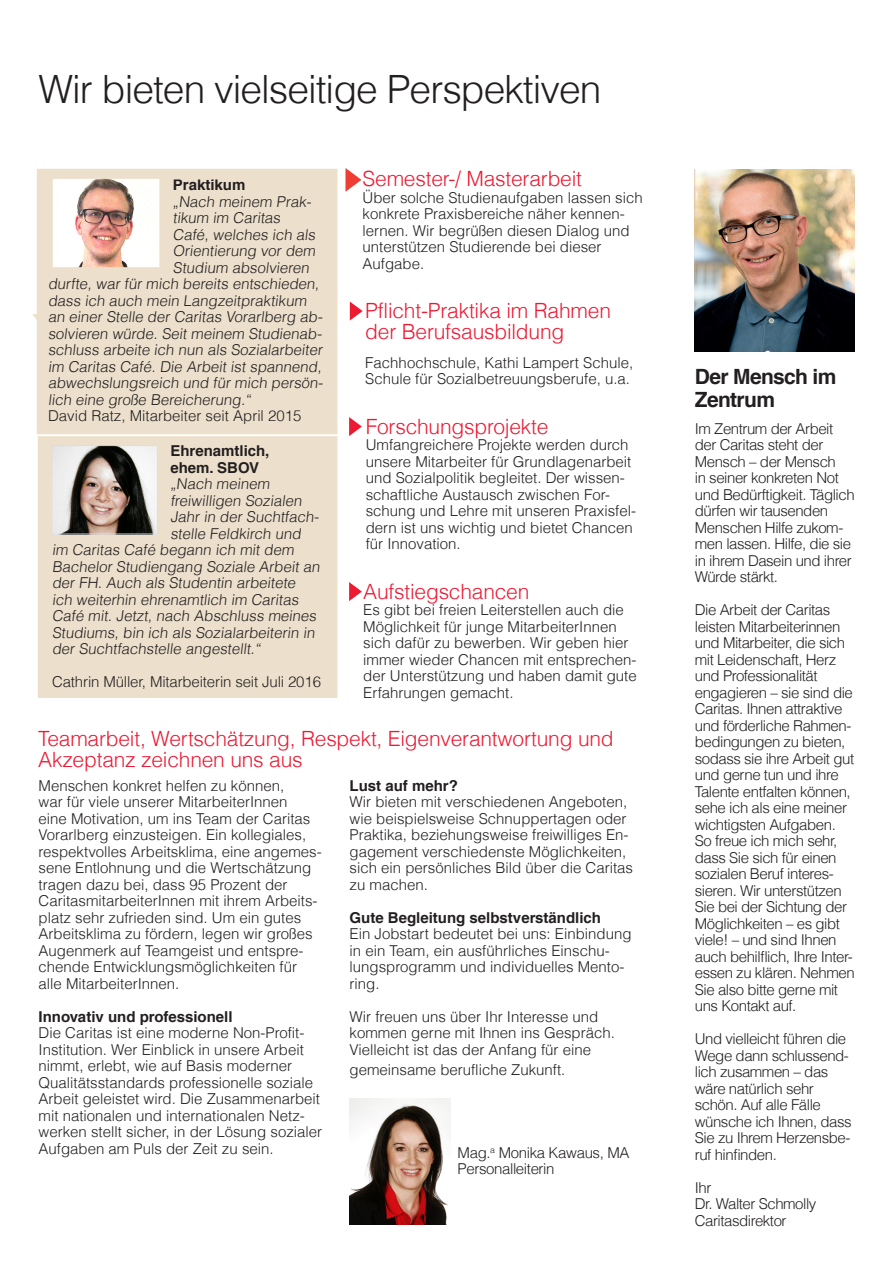
<style>
.page{position:relative;width:893px;height:1263px;background:#fff}
.page>*{position:absolute;margin:0;border:0;box-sizing:border-box;transform-origin:0 0}
.t1{font:300 39px "Helveticafor Caritas";letter-spacing:-.025em;color:#231f20}
.t2{font:300 21px/21px "Helveticafor Caritas";letter-spacing:-.01em;color:#ed1a33}
.t3{font:700 21px/22.5px "Helveticafor Caritas";letter-spacing:-.03em;color:#231f20}
.t4{font:300 15px/16.5px "Helveticafor Caritas";color:#231f20}
.t5{font:300 15px/16.5px "Helveticafor Caritas";letter-spacing:-.03em;color:#231f20}
.t6{font:700 15px "Helveticafor Caritas";color:#231f20}
.t7{font:300 15px "Helveticafor Caritas";letter-spacing:-.025em;color:#231f20}
</style>
<div class="page">
<svg style="left:345px;top:168px;width:16px;height:24px"></svg>
<svg style="left:350px;top:302px;width:13px;height:19px"></svg>
<svg style="left:349px;top:417px;width:13px;height:19px"></svg>
<svg style="left:349px;top:582px;width:13px;height:19px"></svg>
<img style="left:695px;top:170px;width:160px;height:181px">
<div style="left:38px;top:436px;width:299px;height:262px;background:#ece0cc"></div>
<img style="left:54px;top:447px;width:102px;height:85px">
<div style="left:52px;top:445px;width:106px;height:89px;border:1px solid #dcdddf"></div>
<svg style="left:33px;top:313px;width:4px;height:20px"></svg>
<div style="left:37px;top:169px;width:300px;height:265px;background:#ece0cc"></div>
<img style="left:54px;top:180px;width:104px;height:86px">
<div style="left:52px;top:178px;width:108px;height:90px;border:1px solid #ece0cc"></div>
<img style="left:349px;top:1098px;width:101px;height:126px">
<p class="t1" style="left:39px;top:64px;width:564px">Wir bieten vielseitige Perspektiven</p>
<p class="t6" style="left:173px;top:176px;width:74px">Praktikum</p>
<p class="t4" style="left:173px;top:193px;width:142px">„Nach meinem Prak-</p>
<p class="t4" style="left:173px;top:209px;width:111px">tikum im Caritas</p>
<p class="t4" style="left:173px;top:226px;width:146px">Café, welches ich als</p>
<p class="t4" style="left:173px;top:242px;width:146px">Orientierung vor dem</p>
<p class="t4" style="left:173px;top:259px;width:140px">Studium absolvieren</p>
<p class="t4" style="left:48px;top:275px;width:275px">durfte, war für mich bereits entschieden,</p>
<p class="t4" style="left:48px;top:292px;width:262px">dass ich auch mein Langzeitpraktikum</p>
<p class="t4" style="left:48px;top:308px;width:278px">an einer Stelle der Caritas Vorarlberg ab-</p>
<p class="t4" style="left:48px;top:325px;width:277px">solvieren würde. Seit meinem Studienab-</p>
<p class="t4" style="left:48px;top:341px;width:278px">schluss arbeite ich nun als Sozialarbeiter</p>
<p class="t4" style="left:48px;top:358px;width:277px">im Caritas Café. Die Arbeit ist spannend,</p>
<p class="t4" style="left:48px;top:374px;width:279px">abwechslungsreich und für mich persön-</p>
<p class="t4" style="left:48px;top:391px;width:207px">lich eine große Bereicherung.“</p>
<p class="t4" style="left:48px;top:407px;width:255px">David Ratz, Mitarbeiter seit April 2015</p>
<p class="t6" style="left:170px;top:442px;width:101px">Ehrenamtlich,</p>
<p class="t6" style="left:170px;top:458px;width:90px">ehem. SBOV</p>
<p class="t4" style="left:170px;top:476px;width:103px">„Nach meinem</p>
<p class="t4" style="left:170px;top:492px;width:135px">freiwilligen Sozialen</p>
<p class="t4" style="left:170px;top:509px;width:152px">Jahr in der Suchtfach&shy;stelle Feldkirch und</p>
<p class="t4" style="left:52px;top:542px;width:245px">im Caritas Café begann ich mit dem</p>
<p class="t4" style="left:52px;top:558px;width:271px">Bachelor Studiengang Soziale Arbeit an</p>
<p class="t4" style="left:52px;top:575px;width:268px">der FH. Auch als Studentin arbeitete ich weiterhin ehrenamtlich im Caritas Café mit. Jetzt, nach Abschluss meines Studiums, bin ich als Sozialarbeiterin in der Suchtfachstelle angestellt.“</p>
<p class="t4" style="left:52px;top:674px;width:270px">Cathrin Müller, Mitarbeiterin seit Juli 2016</p>
<p class="t2" style="left:363px;top:168px;width:221px">Semester-/ Masterarbeit</p>
<p class="t4" style="left:363px;top:189px;width:282px">Über solche Studienaufgaben lassen sich konkrete Praxisbereiche näher kennen&shy;lernen. Wir begrüßen diesen Dialog und unterstützen Studierende bei dieser Aufgabe.</p>
<p class="t2" style="left:365px;top:300px;width:247px">Pflicht-Praktika im Rahmen</p>
<p class="t2" style="left:365px;top:321px;width:201px">der Berufsausbildung</p>
<p class="t4" style="left:365px;top:354px;width:269px">Fachhochschule, Kathi Lampert Schule,</p>
<p class="t4" style="left:365px;top:370px;width:266px">Schule für Sozialbetreuungsberufe, u.a.</p>
<p class="t2" style="left:366px;top:415px;width:184px">Forschungsprojekte</p>
<p class="t4" style="left:366px;top:436px;width:272px">Umfangreichere Projekte werden durch unsere Mitarbeiter für Grundlagenarbeit und Sozialpolitik begleitet. Der wissen&shy;schaftliche Austausch zwischen For&shy;schung und Lehre mit unseren Praxisfel&shy;dern ist uns wichtig und bietet Chancen für Innovation.</p>
<p class="t2" style="left:363px;top:580px;width:168px">Aufstiegschancen</p>
<p class="t4" style="left:363px;top:601px;width:275px">Es gibt bei freien Leiterstellen auch die Möglichkeit für junge MitarbeiterInnen sich dafür zu bewerben. Wir geben hier immer wieder Chancen mit entsprechen&shy;der Unterstützung und haben damit gute Erfahrungen gemacht.</p>
<p class="t2" style="left:38px;top:728px;width:577px">Teamarbeit, Wertschätzung, Respekt, Eigenverantwortung und<br>Akzeptanz zeichnen uns aus</p>
<p class="t4" style="left:39px;top:777px;width:285px">Menschen konkret helfen zu können,<br>war für viele unserer MitarbeiterInnen<br>eine Motivation, um ins Team der Caritas Vorarlberg einzusteigen. Ein kollegiales, respektvolles Arbeitsklima, eine angemes&shy;sene Entlohnung und die Wertschätzung tragen dazu bei, dass 95 Prozent der CaritasmitarbeiterInnen mit ihrem Arbeits&shy;platz sehr zufrieden sind. Um ein gutes Arbeitsklima zu fördern, legen wir großes Augenmerk auf Teamgeist und entspre&shy;chende Entwicklungsmöglichkeiten für alle MitarbeiterInnen.</p>
<p class="t6" style="left:39px;top:1007px;width:195px">Innovativ und professionell</p>
<p class="t4" style="left:39px;top:1025px;width:267px">Die Caritas ist eine moderne Non-Profit-</p>
<p class="t4" style="left:39px;top:1041px;width:285px">Institution. Wer Einblick in unsere Arbeit nimmt, erlebt, wie auf Basis moderner Qualitätsstandards professionelle soziale Arbeit geleistet wird. Die Zusammenarbeit mit nationalen und internationalen Netz&shy;werken stellt sicher, in der Lösung sozialer Aufgaben am Puls der Zeit zu sein.</p>
<p class="t6" style="left:350px;top:776px;width:110px">Lust auf mehr?</p>
<p class="t4" style="left:350px;top:794px;width:285px">Wir bieten mit verschiedenen Angeboten, wie beispielsweise Schnuppertagen oder Praktika, beziehungsweise freiwilliges En&shy;gagement verschiedenste Möglichkeiten, sich ein persönliches Bild über die Caritas zu machen.</p>
<p class="t6" style="left:350px;top:908px;width:253px">Gute Begleitung selbstverständlich</p>
<p class="t4" style="left:350px;top:926px;width:284px">Ein Jobstart bedeutet bei uns: Einbindung in ein Team, ein ausführliches Einschu&shy;lungsprogramm und individuelles Mento&shy;ring.</p>
<p class="t4" style="left:350px;top:1008px;width:250px">Wir freuen uns über Ihr Interesse und</p>
<p class="t4" style="left:350px;top:1025px;width:267px">kommen gerne mit Ihnen ins Gespräch.</p>
<p class="t4" style="left:350px;top:1041px;width:243px">Vielleicht ist das der Anfang für eine</p>
<p class="t4" style="left:350px;top:1061px;width:217px">gemeinsame berufliche Zukunft.</p>
<p class="t7" style="left:458px;top:1143px;width:173px">Mag.<sup>a</sup> Monika Kawaus, MA</p>
<p class="t7" style="left:458px;top:1159px;width:98px">Personalleiterin</p>
<p class="t3" style="left:695px;top:366px;width:143px">Der Mensch im<br>Zentrum</p>
<p class="t5" style="left:695px;top:420px;width:161px">Im Zentrum der Arbeit der Caritas steht der<br>Mensch – der Mensch<br>in seiner konkreten Not und Bedürftigkeit. Täglich dürfen wir tausenden<br>Menschen Hilfe zukom&shy;men lassen. Hilfe, die sie in ihrem Dasein und ihrer<br>Würde stärkt.</p>
<p class="t5" style="left:695px;top:601px;width:161px">Die Arbeit der Caritas leisten Mitarbeiterinnen und Mitarbeiter, die sich mit Leidenschaft, Herz und Professionalität engagieren – sie sind die<br>Caritas. Ihnen attraktive und förderliche Rahmen&shy;bedingungen zu bieten, sodass sie ihre Arbeit gut und gerne tun und ihre<br>Talente entfalten können, sehe ich als eine meiner wichtigsten Aufgaben.</p>
<p class="t5" style="left:695px;top:832px;width:161px">So freue ich mich sehr, dass Sie sich für einen sozialen Beruf interes&shy;sieren. Wir unterstützen<br>Sie bei der Sichtung der<br>Möglichkeiten – es gibt viele! – und sind Ihnen auch behilflich, Ihre Inter&shy;essen zu klären. Nehmen<br>Sie also bitte gerne mit uns Kontakt auf.</p>
<p class="t5" style="left:695px;top:1030px;width:158px">Und vielleicht führen die<br>Wege dann schlussend&shy;lich zusammen – das wäre natürlich sehr schön. Auf alle Fälle wünsche ich Ihnen, dass<br>Sie zu Ihrem Herzensbe&shy;ruf hinfinden.</p>
<p class="t4" style="left:695px;top:1179px;width:18px">Ihr</p>
<p class="t5" style="left:695px;top:1195px;width:123px">Dr. Walter Schmolly</p>
<p class="t5" style="left:695px;top:1212px;width:93px">Caritasdirektor</p>
</div>
